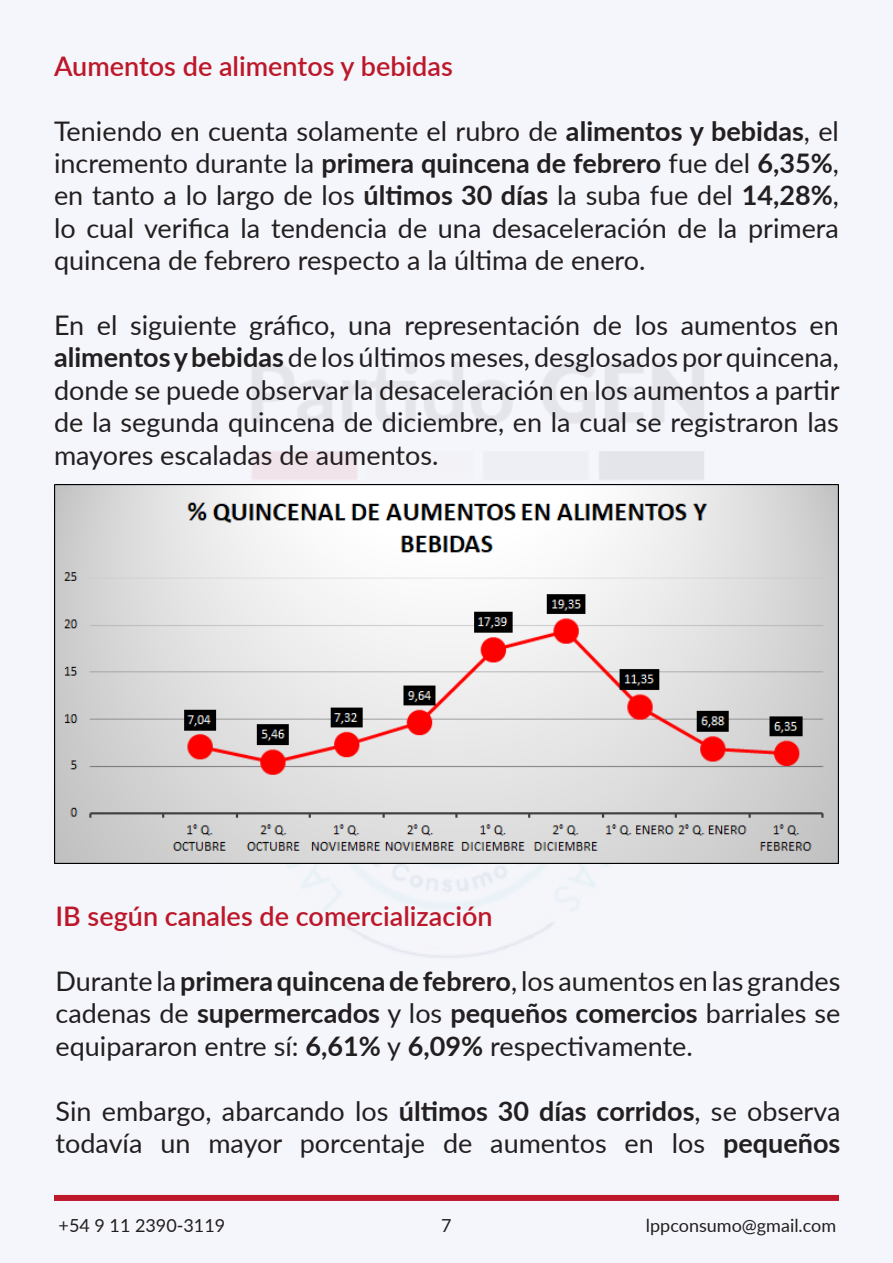
<style>
.page{position:relative;width:893px;height:1263px;background:#f5f6fb}
.page>*{position:absolute;margin:0;border:0;box-sizing:border-box;transform-origin:0 0}
.t1{font:27px/32.4px "Lato";color:#231f20;text-align:justify}
.Estilo_de_párrafo_1{font:600 27px "Lato";color:#bd172a}
.t2{font:18px "Lato";color:#231f20}
.s1{font-weight:700}
</style>
<div class="page">
<div style="left:54px;top:1195px;width:785px;height:6px;background:#bd172a"></div>
<img style="left:105px;top:362px;width:725px;height:123px">
<img style="left:228px;top:863px;width:452px;height:95px">
<img style="left:54px;top:485px;width:785px;height:378px">
<p class="Estilo_de_párrafo_1" style="left:54px;top:46px;width:400px">Aumentos de alimentos y bebidas</p>
<p class="t1" style="left:54px;top:113px;width:786px">Teniendo en cuenta solamente el rubro de <span class="s1">alimentos y bebidas</span>, el incremento durante la <span class="s1">primera quincena de febrero</span> fue del <span class="s1">6,35%</span>, en tanto a lo largo de los <span class="s1">últimos 30 días</span> la suba fue del <span class="s1">14,28%</span>, lo cual verifica la tendencia de una desaceleración de la primera quincena de febrero respecto a la última de enero.</p>
<p class="t1" style="left:54px;top:308px;width:787px">En el siguiente gráfico, una representación de los aumentos en <span class="s1">alimentos y bebidas</span> de los últimos meses, desglosados por quincena, donde se puede observar la desaceleración en los aumentos a partir de la segunda quincena de diciembre, en la cual se registraron las mayores escaladas de aumentos.</p>
<p class="Estilo_de_párrafo_1" style="left:55px;top:897px;width:439px">IB según canales de comercialización</p>
<p class="t1" style="left:55px;top:964px;width:786px">Durante la <span class="s1">primera quincena de febrero</span>, los aumentos en las grandes cadenas de <span class="s1">supermercados</span> y los <span class="s1">pequeños comercios</span> barriales se equipararon entre sí: <span class="s1">6,61%</span> y <span class="s1">6,09%</span> respectivamente.</p>
<p class="t1" style="left:55px;top:1093px;width:786px">Sin embargo, abarcando los <span class="s1">últimos 30 días corridos</span>, se observa todavía un mayor porcentaje de aumentos en los <span class="s1">pequeños</span></p>
<p class="t2" style="left:59px;top:1212px;width:168px">+54 9 11 2390-3119</p>
<p class="t2" style="left:441px;top:1212px;width:12px">7</p>
<p class="t2" style="left:646px;top:1212px;width:192px">lppconsumo@gmail.com</p>
</div>
